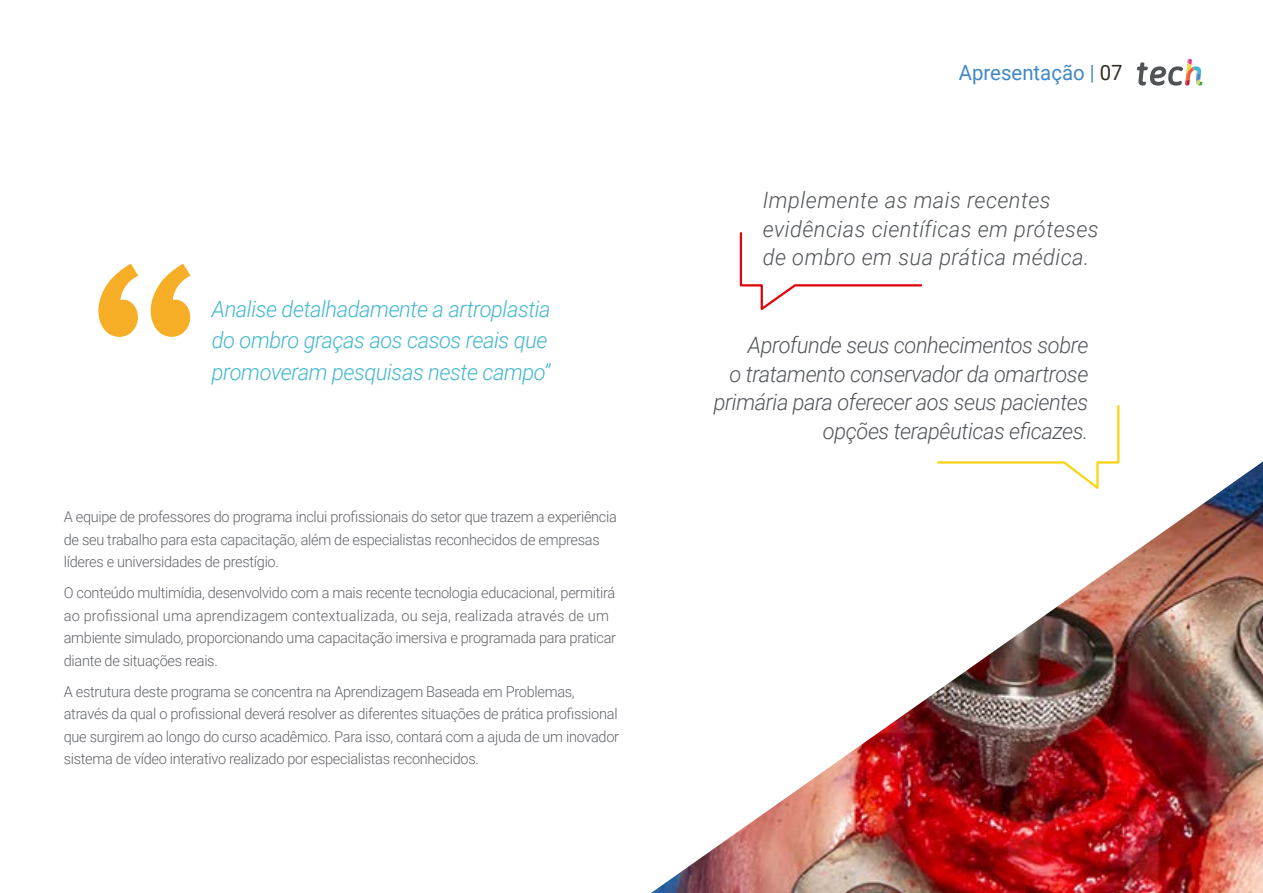
<style>
.page{position:relative;width:1263px;height:893px;background:#fff}
.page>*{position:absolute;margin:0;border:0;box-sizing:border-box;transform-origin:0 0}
.t1{font:italic 300 22.5px/28.5px "Roboto";letter-spacing:-.02em;color:#52555b;text-align:right}
.t2{font:italic 300 22.5px/31.5px "Roboto";letter-spacing:-.02em;color:#43b7cf}
.t3{font:italic 300 22.5px/28.5px "Roboto";letter-spacing:.02em;color:#52555b}
.t4{font:21px "Roboto";color:#4089c5}
.t5{font:300 15px/22.5px "Roboto";letter-spacing:-.02em;color:#61646a}
.s1{color:#312e20}
</style>
<div class="page">
<svg style="left:98px;top:264px;width:92px;height:73px"></svg>
<svg style="left:1117px;top:405px;width:3px;height:56px"></svg>
<img style="left:651px;top:461px;width:612px;height:432px">
<svg style="left:739px;top:232px;width:183px;height:78px"></svg>
<svg style="left:1137px;top:59px;width:65px;height:27px"></svg>
<h1 class="t2" style="left:212px;top:292px;width:340px">Analise detalhadamente a artroplastia do ombro graças aos casos reais que promoveram pesquisas neste campo”</h1>
<p class="t5" style="left:64px;top:505px;width:555px">A equipe de professores do programa inclui profissionais do setor que trazem a experiência de seu trabalho para esta capacitação, além de especialistas reconhecidos de empresas líderes e universidades de prestígio.</p>
<p class="t5" style="left:64px;top:581px;width:554px">O conteúdo multimídia, desenvolvido com a mais recente tecnologia educacional, permitirá ao profissional uma aprendizagem contextualizada, ou seja, realizada através de um ambiente simulado, proporcionando uma capacitação imersiva e programada para praticar diante de situações reais.</p>
<p class="t5" style="left:64px;top:679px;width:557px">A estrutura deste programa se concentra na Aprendizagem Baseada em Problemas, através da qual o profissional deverá resolver as diferentes situações de prática profissional que surgirem ao longo do curso acadêmico. Para isso, contará com a ajuda de um inovador sistema de vídeo interativo realizado por especialistas reconhecidos.</p>
<h2 class="t4" style="left:959px;top:57px;width:165px">Apresentação | <span class="s1">07</span></h2>
<h1 class="t3" style="left:763px;top:185px;width:337px">Implemente as mais recentes evidências científicas em próteses de ombro em sua prática médica.</h1>
<h1 class="t1" style="left:714px;top:330px;width:376px">Aprofunde seus conhecimentos sobre<br>o tratamento conservador da omartrose primária para oferecer aos seus pacientes opções terapêuticas eficazes.</h1>
</div>
